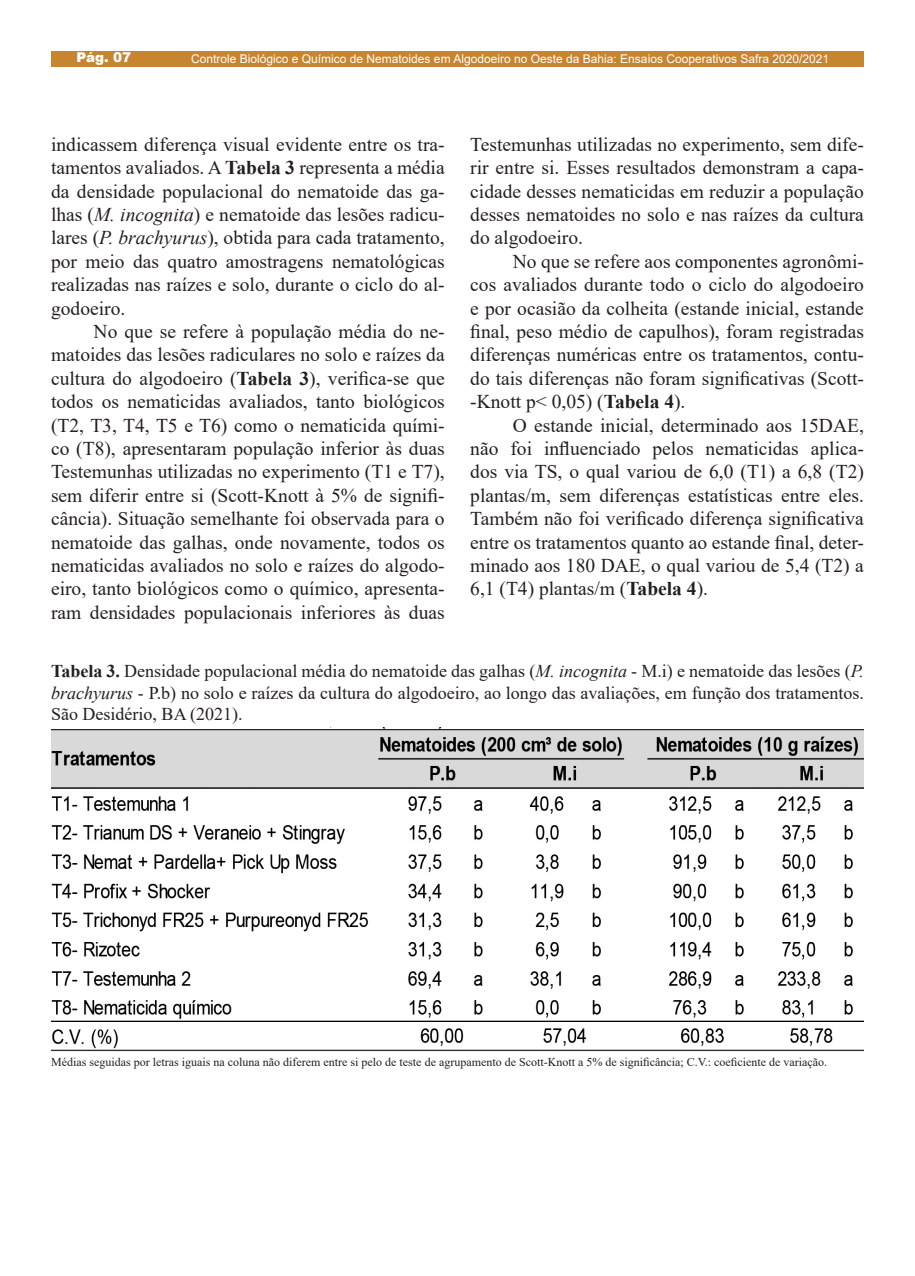
<style>
.page{position:relative;width:915px;height:1276px;background:#fff}
.page>*{position:absolute;margin:0;border:0;box-sizing:border-box;transform-origin:0 0}
.t1{font:19.5px/23.4px "Times New Roman";color:#231f20;text-align:justify}
.t2{font:18px/21.6px "Times New Roman";color:#231f20;text-align:justify}
.t3{font:900 13.5px "Arial";color:#fff}
.t4{font:12px "Times New Roman";color:#231f20}
.t5{font:12px "Arial";color:#fff}
.s1{font-weight:700}
.s2{font-style:italic}
</style>
<div class="page">
<div style="left:51px;top:51px;width:812px;height:16px;background:#c78530"></div>
<img style="left:51px;top:727px;width:812px;height:325px">
<p class="t3" style="left:76px;top:48px;width:56px">Pág. 07</p>
<p class="t5" style="left:191px;top:51px;width:639px">Controle Biológico e Químico de Nematoides em Algodoeiro no Oeste da Bahia: Ensaios Cooperativos Safra 2020/2021</p>
<p class="t1" style="left:51px;top:132px;width:395px">indicassem diferença visual evidente entre os tra&shy;tamentos avaliados. A <span class="s1">Tabela 3</span> representa a média da densidade populacional do nematoide das ga&shy;lhas (<span class="s2">M. incognita</span>) e nematoide das lesões radicu&shy;lares (<span class="s2">P. brachyurus</span>), obtida para cada tratamento, por meio das quatro amostragens nematológicas realizadas nas raízes e solo, durante o ciclo do al&shy;godoeiro.</p>
<p class="t1" style="left:51px;top:319px;width:395px;text-indent:43px">No que se refere à população média do ne&shy;matoides das lesões radiculares no solo e raízes da cultura do algodoeiro (<span class="s1">Tabela 3</span>), verifica-se que todos os nematicidas avaliados, tanto biológicos (T2, T3, T4, T5 e T6) como o nematicida quími&shy;co (T8), apresentaram população inferior às duas Testemunhas utilizadas no experimento (T1 e T7), sem diferir entre si (Scott-Knott à 5% de signifi&shy;cância). Situação semelhante foi observada para o nematoide das galhas, onde novamente, todos os nematicidas avaliados no solo e raízes do algodo&shy;eiro, tanto biológicos como o químico, apresenta&shy;ram densidades populacionais inferiores às duas</p>
<p class="t1" style="left:470px;top:132px;width:395px">Testemunhas utilizadas no experimento, sem dife&shy;rir entre si. Esses resultados demonstram a capa&shy;cidade desses nematicidas em reduzir a população desses nematoides no solo e nas raízes da cultura do algodoeiro.</p>
<p class="t1" style="left:470px;top:249px;width:395px;text-indent:43px">No que se refere aos componentes agronômi&shy;cos avaliados durante todo o ciclo do algodoeiro e por ocasião da colheita (estande inicial, estande final, peso médio de capulhos), foram registradas diferenças numéricas entre os tratamentos, contu&shy;do tais diferenças não foram significativas (Scott--Knott p&lt; 0,05) (<span class="s1">Tabela 4</span>).</p>
<p class="t1" style="left:470px;top:413px;width:395px;text-indent:43px">O estande inicial, determinado aos 15DAE, não foi influenciado pelos nematicidas aplica&shy;dos via TS, o qual variou de 6,0 (T1) a 6,8 (T2) plantas/m, sem diferenças estatísticas entre eles.<br>Também não foi verificado diferença significativa entre os tratamentos quanto ao estande final, deter&shy;minado aos 180 DAE, o qual variou de 5,4 (T2) a 6,1 (T4) plantas/m (<span class="s1">Tabela 4</span>).</p>
<p class="t2" style="left:51px;top:659px;width:814px"><span class="s1">Tabela 3.</span> Densidade populacional média do nematoide das galhas (<span class="s2">M. incognita</span> - M.i) e nematoide das lesões (<span class="s2">P. brachyurus</span> - P.b) no solo e raízes da cultura do algodoeiro, ao longo das avaliações, em função dos tratamentos.<br>São Desidério, BA (2021).</p>
<p class="t4" style="left:51px;top:1053px;width:777px">Médias seguidas por letras iguais na coluna não diferem entre si pelo de teste de agrupamento de Scott-Knott a 5% de significância; C.V.: coeficiente de variação.</p>
</div>
